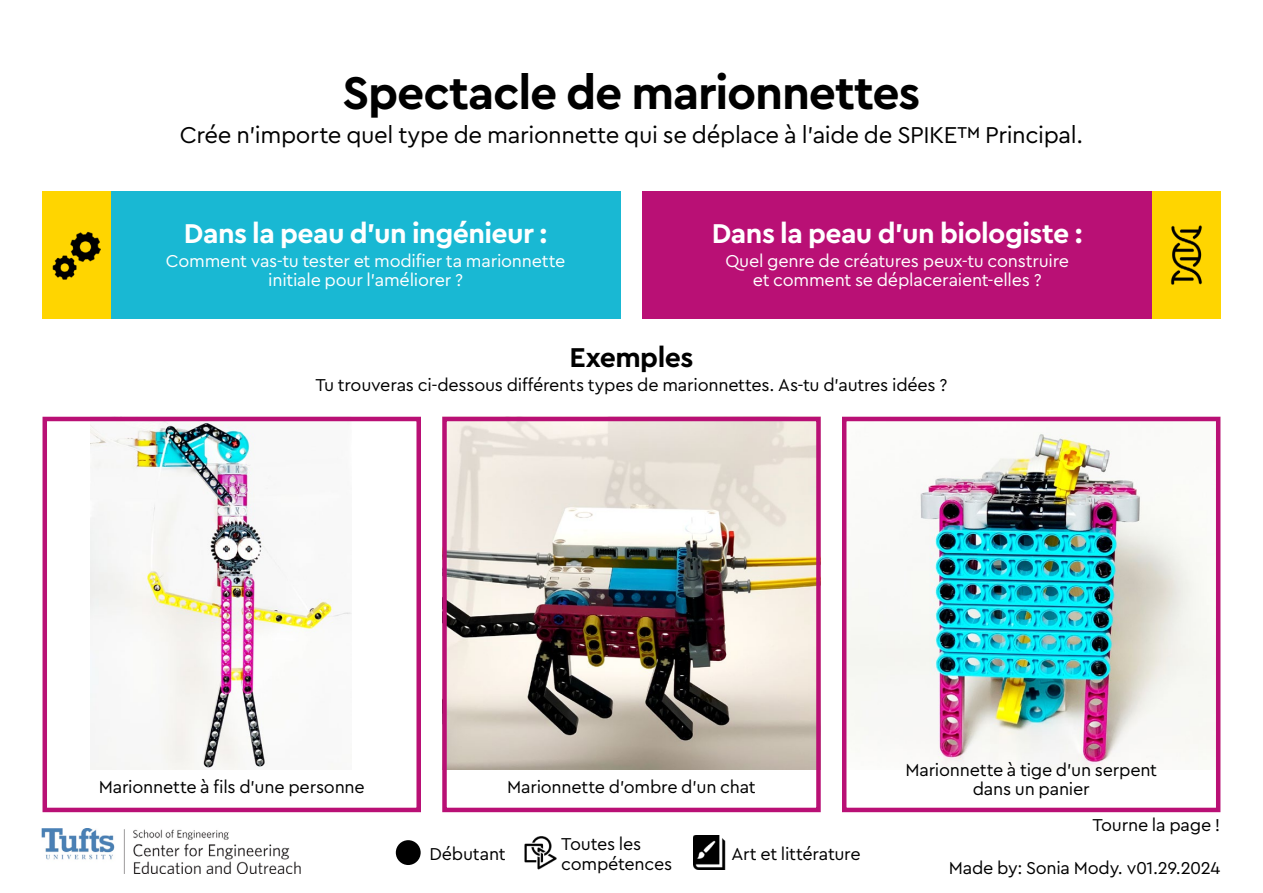
<style>
.page{position:relative;width:1263px;height:893px;background:#fff}
.page>*{position:absolute;margin:0;border:0;box-sizing:border-box;transform-origin:0 0}
.t1{font:700 48px "Cera Pro";letter-spacing:-.025em;color:#000}
.t2{font:700 28.5px "Cera Pro";letter-spacing:-.02em;color:#fff}
.t3{font:700 28.5px "Cera Pro";letter-spacing:-.02em;color:#000}
.t4{font:24px "Cera Pro";letter-spacing:-.015em;color:#000}
.t5{font:18px/19.5px "Cera Pro";letter-spacing:-.015em;color:#000}
.t6{font:18px/19.5px "Cera Pro";letter-spacing:-.015em;color:#fff;text-align:center}
</style>
<div class="page">
<div style="left:111px;top:191px;width:510px;height:128px;background:#19b8d3"></div>
<img style="left:91px;top:422px;width:260px;height:348px">
<div style="left:43px;top:417px;width:378px;height:395px;border:4px solid #b91075"></div>
<img style="left:447px;top:422px;width:369px;height:348px">
<div style="left:442px;top:417px;width:379px;height:395px;border:4px solid #b91075"></div>
<img style="left:847px;top:432px;width:368px;height:338px">
<div style="left:842px;top:417px;width:378px;height:395px;border:4px solid #b91075"></div>
<div style="left:642px;top:191px;width:510px;height:128px;background:#b91075"></div>
<div style="left:43px;top:191px;width:68px;height:128px;background:#ffd500"></div>
<img style="left:53px;top:231px;width:47px;height:48px">
<div style="left:1152px;top:191px;width:68px;height:128px;background:#ffd500"></div>
<img style="left:1171px;top:225px;width:31px;height:60px">
<img style="left:41px;top:829px;width:260px;height:45px">
<div style="left:396px;top:840px;width:25px;height:25px;background:#000;border-radius:50%"></div>
<img style="left:524px;top:836px;width:33px;height:34px">
<img style="left:693px;top:836px;width:33px;height:34px">
<h1 class="t1" style="left:342px;top:61px;width:579px">Spectacle de marionnettes</h1>
<h3 class="t4" style="left:180px;top:119px;width:905px">Crée n’importe quel type de marionnette qui se déplace à l’aide de SPIKE™ Principal.</h3>
<h2 class="t2" style="left:184px;top:214px;width:365px">Dans la peau d’un ingénieur :</h2>
<p class="t6" style="left:166px;top:250px;width:401px">Comment vas-tu tester et modifier ta marionnette initiale pour l’améliorer ?</p>
<h2 class="t2" style="left:712px;top:214px;width:372px">Dans la peau d’un biologiste :</h2>
<p class="t6" style="left:725px;top:250px;width:345px">Quel genre de créatures peux-tu construire et comment se déplaceraient-elles ?</p>
<h2 class="t3" style="left:570px;top:339px;width:125px">Exemples</h2>
<p class="t5" style="left:315px;top:375px;width:633px">Tu trouveras ci-dessous différents types de marionnettes. As-tu d’autres idées ?</p>
<p class="t5" style="left:99px;top:776px;width:268px">Marionnette à fils d’une personne</p>
<p class="t5" style="left:507px;top:776px;width:250px">Marionnette d’ombre d’un chat</p>
<p class="t5" style="left:429px;top:843px;width:78px">Débutant</p>
<p class="t5" style="left:561px;top:833px;width:112px">Toutes les compétences</p>
<p class="t5" style="left:731px;top:843px;width:131px">Art et littérature</p>
<p class="t5" style="left:905px;top:759px;width:253px;text-align:center">Marionnette à tige d’un serpent dans un panier</p>
<p class="t5" style="left:1092px;top:814px;width:130px">Tourne la page !</p>
<p class="t5" style="left:949px;top:857px;width:273px">Made by: Sonia Mody. v01.29.2024</p>
</div>
